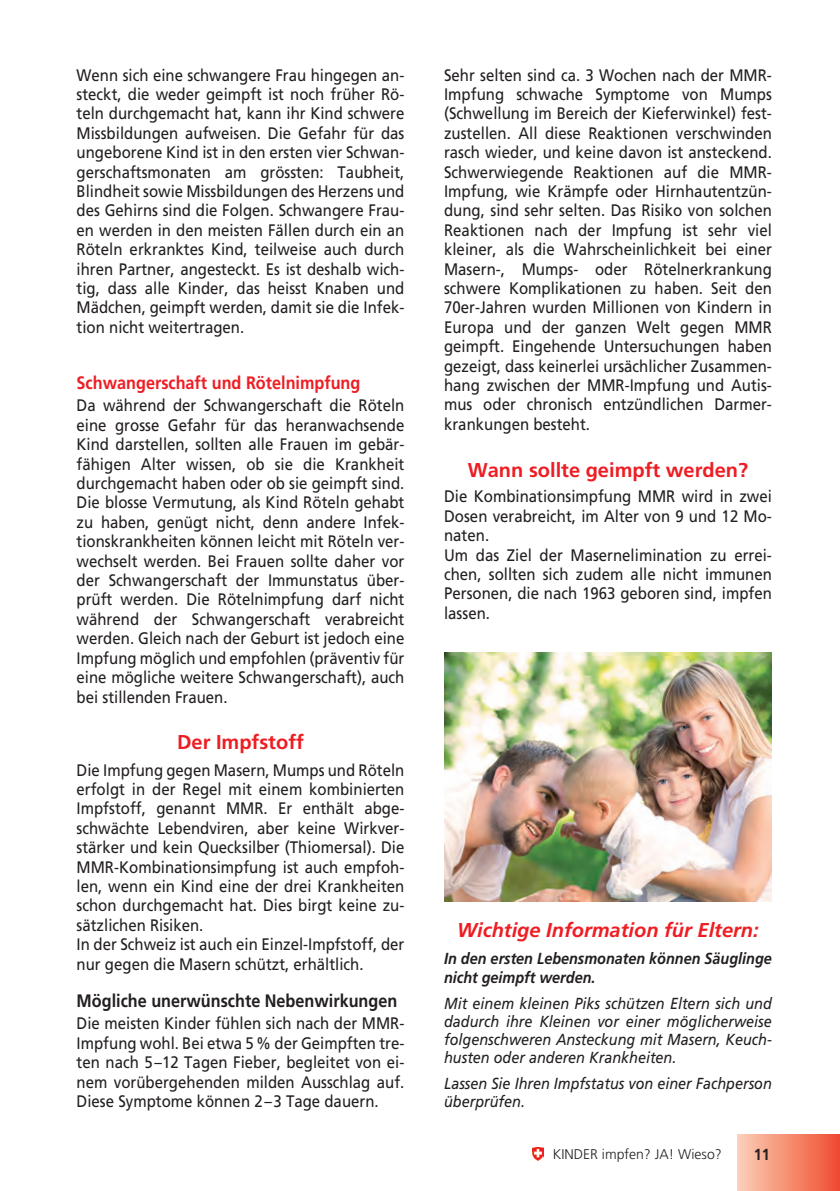
<style>
.page{position:relative;width:840px;height:1191px;background:#fff}
.page>*{position:absolute;margin:0;border:0;box-sizing:border-box;transform-origin:0 0}
.t1{font:700 20px "Frutiger";color:#ee1d23}
.t2{font:italic 700 20px "Frutiger";color:#ee1d23}
.t3{font:700 18px "Frutiger";color:#231f20;scale:.9 1}
.t4{font:700 18px "Frutiger";color:#ee1d23;scale:.9 1}
.t5{font:16.6px/19.4px "Frutiger";color:#231f20;text-align:justify;scale:.9 1}
.t6{font:italic 16px/18px "Frutiger";color:#231f20;text-align:justify;scale:.9 1}
.t7{font:italic 700 16px/19.2px "Frutiger";color:#231f20;scale:.9 1}
.t8{font:700 16px "Frutiger";color:#231f20;scale:.9 1}
.t9{font:300 14px "Frutiger";color:#231f20}
</style>
<div class="page">
<div style="left:737px;top:1134px;width:102px;height:57px;background:linear-gradient(to right,#fcd0b7,#ef4e30)"></div>
<svg style="left:532px;top:1147px;width:11px;height:13px"></svg>
<img style="left:444px;top:652px;width:327px;height:249px">
<p class="t5" style="left:77px;top:66px;width:365px">Wenn sich eine schwangere Frau hingegen an&shy;steckt, die weder geimpft ist noch früher Rö&shy;teln durchgemacht hat, kann ihr Kind schwere Missbildungen aufweisen. Die Gefahr für das ungeborene Kind ist in den ersten vier Schwan&shy;gerschaftsmonaten am grössten: Taubheit, Blind heit sowie Missbildungen des Herzens und des Gehirns sind die Folgen. Schwangere Frau&shy;en werden in den meisten Fällen durch ein an Röteln erkranktes Kind, teilweise auch durch ihren Partner, angesteckt. Es ist deshalb wich&shy;tig, dass alle Kinder, das heisst Knaben und Mädchen, geimpft werden, damit sie die Infek&shy;tion nicht weitertragen.</p>
<p class="t4" style="left:77px;top:376px;width:317px">Schwangerschaft und Rötelnimpfung</p>
<p class="t5" style="left:77px;top:397px;width:365px">Da während der Schwangerschaft die Röteln eine grosse Gefahr für das heranwachsende Kind darstellen, sollten alle Frauen im gebär - fähigen Alter wissen, ob sie die Krankheit durchgemacht haben oder ob sie geimpft sind.<br>Die blosse Vermutung, als Kind Röteln gehabt zu haben, genügt nicht, denn andere Infek - tions krank heiten können leicht mit Röteln ver&shy;wechselt werden. Bei Frauen sollte daher vor der Schwangerschaft der Immunstatus über&shy;prüft werden. Die Rötelnimpfung darf nicht während der Schwangerschaft verabreicht werden. Gleich nach der Geburt ist jedoch eine Impfung möglich und empfohlen (präventiv für eine mögliche weitere Schwangerschaft), auch bei stillenden Frauen.</p>
<p class="t1" style="left:177px;top:733px;width:128px">Der Impfstoff</p>
<p class="t5" style="left:77px;top:761px;width:365px">Die Impfung gegen Masern, Mumps und Röteln erfolgt in der Regel mit einem kombinierten Impfstoff, genannt MMR. Er enthält abge&shy;schwächte Lebendviren, aber keine Wirkver&shy;stärker und kein Quecksilber (Thiomersal). Die MMR-Kombinationsimpfung ist auch empfoh&shy;len, wenn ein Kind eine der drei Krankheiten schon durchgemacht hat. Dies birgt keine zu&shy;sätzlichen Risiken.</p>
<p class="t5" style="left:77px;top:936px;width:365px">In der Schweiz ist auch ein Einzel-Impfstoff, der nur gegen die Masern schützt, erhältlich.</p>
<p class="t3" style="left:77px;top:993px;width:358px">Mögliche unerwünschte Nebenwirkungen</p>
<p class="t5" style="left:77px;top:1015px;width:365px">Die meisten Kinder fühlen sich nach der MMR-Impfung wohl. Bei etwa 5 % der Geimpften tre&shy;ten nach 5–12 Tagen Fieber, begleitet von ei&shy;nem vorübergehenden milden Ausschlag auf.<br>Diese Symptome können 2–3 Tage dauern.</p>
<p class="t5" style="left:444px;top:66px;width:365px">Sehr selten sind ca. 3 Wochen nach der MMR-Impfung schwache Symptome von Mumps (Schwellung im Bereich der Kieferwinkel) fest&shy;zustellen. All diese Reaktionen verschwinden rasch wieder, und keine davon ist ansteckend.<br>Schwerwiegende Reaktionen auf die MMR-Impfung, wie Krämpfe oder Hirnhautentzün&shy;dung, sind sehr selten. Das Risiko von solchen Reaktionen nach der Impfung ist sehr viel kleiner, als die Wahrscheinlichkeit bei einer Masern-, Mumps- oder Rötelnerkrankung schwere Komplikationen zu haben. Seit den 70er-Jahren wurden Millionen von Kindern in Europa und der ganzen Welt gegen MMR geimpft. Eingehende Untersuchungen haben gezeigt, dass keinerlei ursächlicher Zusammen&shy;hang zwischen der MMR-Impfung und Autis&shy;mus oder chronisch entzündlichen Darmer&shy;krankungen besteht.</p>
<p class="t1" style="left:467px;top:462px;width:282px">Wann sollte geimpft werden?</p>
<p class="t5" style="left:444px;top:488px;width:365px">Die Kombinationsimpfung MMR wird in zwei Dosen verabreicht, im Alter von 9 und 12 Mo - naten.</p>
<p class="t5" style="left:444px;top:546px;width:365px">Um das Ziel der Masernelimination zu errei&shy;chen, sollten sich zudem alle nicht immunen Personen, die nach 1963 geboren sind, impfen lassen.</p>
<p class="t2" style="left:457px;top:922px;width:303px">Wichtige Information für Eltern:</p>
<p class="t7" style="left:444px;top:950px;width:365px">In den ersten Lebensmonaten können Säuglinge nicht geimpft werden.</p>
<p class="t6" style="left:444px;top:996px;width:365px">Mit einem kleinen Piks schützen El tern sich und da durch ihre Kleinen vor einer möglicherweise folgenschweren Anste ckung mit Masern, Keuch&shy;husten oder anderen Krankheiten.</p>
<p class="t6" style="left:444px;top:1076px;width:365px">Lassen Sie Ihren Impfstatus von einer Fachperson überprüfen.</p>
<p class="t9" style="left:552px;top:1148px;width:170px">KINDER impfen? JA! Wieso?</p>
<p class="t8" style="left:753px;top:1147px;width:19px">11</p>
</div>
